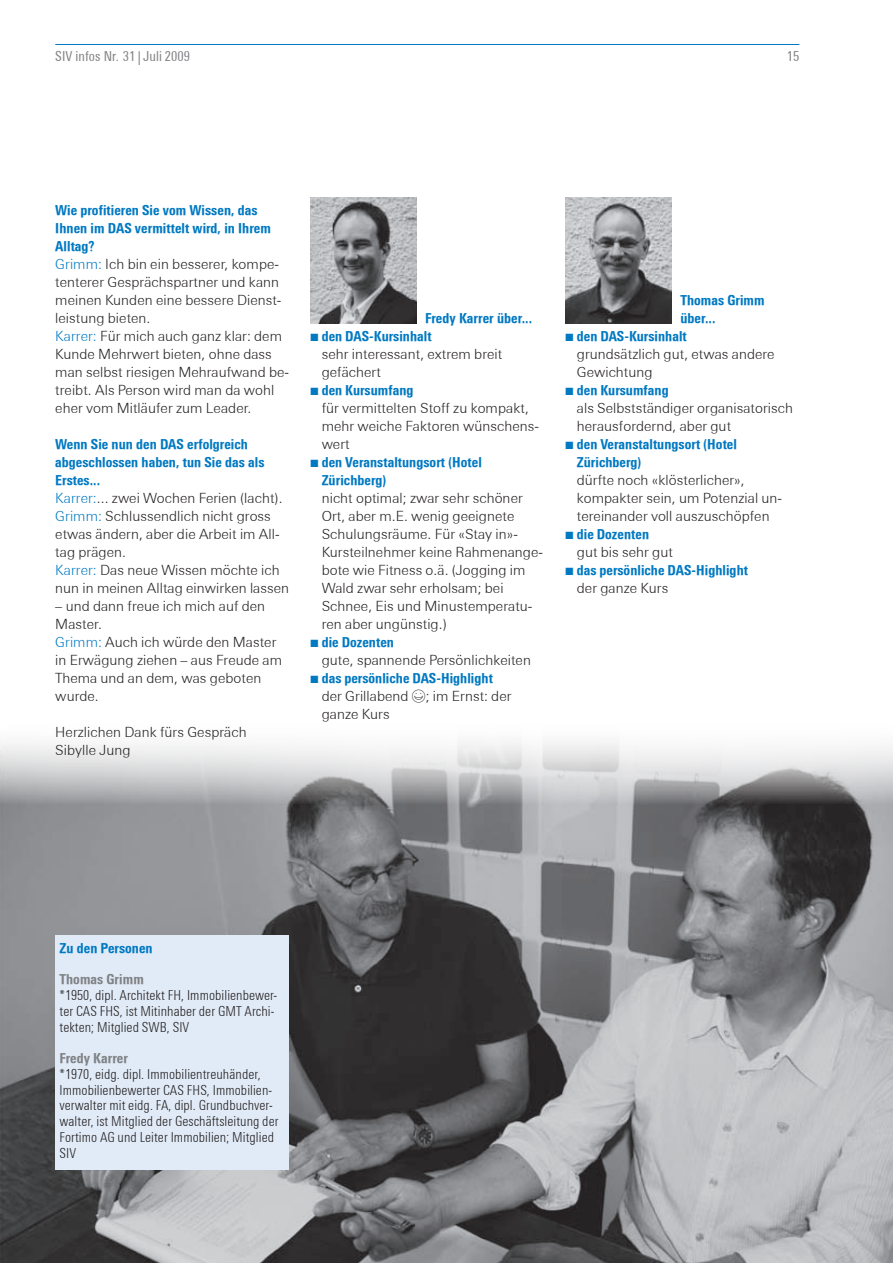
<style>
.page{position:relative;width:893px;height:1263px;background:#fff}
.page>*{position:absolute;margin:0;border:0;box-sizing:border-box;transform-origin:0 0}
.t1{font:300 13.8px/18px "Linotype Univers Basic";letter-spacing:.005em;color:#231f20}
.t2{font:800 condensed 13.8px/18px "Linotype Univers";letter-spacing:.005em;color:#0079c2}
.t3{font:300 condensed 13.8px/15.8px "Linotype Univers";letter-spacing:.005em;color:#231f20}
.t4{font:condensed 13.8px "Linotype Univers";letter-spacing:.005em;color:#808285}
.t5{font:800 condensed 13.8px "Linotype Univers";letter-spacing:.005em;color:#808285}
.s1{color:#0079c2}
.s2{font-family:"Smiley";font-weight:400}
</style>
<div class="page">
<hr style="left:55px;top:44px;width:744px;height:1px;background:#0079c2">
<img style="left:0;top:742px;width:893px;height:521px">
<div style="left:55px;top:935px;width:234px;height:234px;background:#e1ebf7"></div>
<img style="left:310px;top:197px;width:107px;height:126px">
<img style="left:566px;top:197px;width:106px;height:126px">
<p class="t4" style="left:55px;top:48px;width:136px">SIV infos Nr. 31 | Juli 2009</p>
<p class="t4" style="left:787px;top:48px;width:14px">15</p>
<p class="t2" style="left:55px;top:201px;width:217px">Wie profitieren Sie vom Wissen, das<br>Ihnen im DAS vermittelt wird, in Ihrem<br>Alltag?</p>
<p class="t1" style="left:55px;top:255px;width:235px"><span class="s1">Grimm:</span> Ich bin ein besserer, kompe&shy;tenterer Gesprächspartner und kann meinen Kunden eine bessere Dienst&shy;leistung bieten.<br><span class="s1">Karrer:</span> Für mich auch ganz klar: dem<br>Kunde Mehrwert bieten, ohne dass man selbst riesigen Mehraufwand be&shy;treibt. Als Person wird man da wohl eher vom Mitläufer zum Leader.</p>
<p class="t2" style="left:55px;top:435px;width:211px">Wenn Sie nun den DAS erfolgreich abgeschlossen haben, tun Sie das als<br>Erstes...</p>
<p class="t1" style="left:55px;top:489px;width:235px"><span class="s1">Karrer:</span>... zwei Wochen Ferien (lacht).<br><span class="s1">Grimm:</span> Schlussendlich nicht gross etwas ändern, aber die Arbeit im All&shy;tag prägen.<br><span class="s1">Karrer:</span> Das neue Wissen möchte ich nun in meinen Alltag einwirken lassen</p>
<p class="t1" style="left:55px;top:597px;width:228px">– und dann freue ich mich auf den<br>Master.<br><span class="s1">Grimm:</span> Auch ich würde den Master in Erwägung ziehen – aus Freude am<br>Thema und an dem, was geboten wurde.</p>
<p class="t1" style="left:55px;top:723px;width:193px">Herzlichen Dank fürs Gespräch<br>Sibylle Jung</p>
<p class="t2" style="left:425px;top:309px;width:108px">Fredy Karrer über...</p>
<p class="t2" style="left:310px;top:327px;width:123px">■ den DAS-Kursinhalt</p>
<p class="t1" style="left:322px;top:345px;width:182px">sehr interessant, extrem breit gefächert</p>
<p class="t2" style="left:310px;top:381px;width:105px">■ den Kursumfang</p>
<p class="t1" style="left:322px;top:399px;width:219px">für vermittelten Stoff zu kompakt, mehr weiche Faktoren wünschens&shy;wert</p>
<p class="t2" style="left:322px;top:453px;width:162px;text-indent:-11px">■ den Veranstaltungsort (Hotel<br>Zürichberg)</p>
<p class="t1" style="left:322px;top:489px;width:223px">nicht optimal; zwar sehr schöner<br>Ort, aber m.E. wenig geeignete<br>Schulungsräume. Für «Stay in»-<br>Kursteilnehmer keine Rahmenange&shy;bote wie Fitness o.ä. (Jogging im<br>Wald zwar sehr erholsam; bei<br>Schnee, Eis und Minustemperatu&shy;ren aber ungünstig.)</p>
<p class="t2" style="left:310px;top:633px;width:85px">■ die Dozenten</p>
<p class="t1" style="left:322px;top:651px;width:211px">gute, spannende Persönlichkeiten</p>
<p class="t2" style="left:310px;top:669px;width:184px">■ das persönliche DAS-Highlight</p>
<p class="t1" style="left:322px;top:687px;width:191px">der Grillabend <span class="s2">7</span>; im Ernst: der ganze Kurs</p>
<p class="t2" style="left:680px;top:291px;width:86px">Thomas Grimm über...</p>
<p class="t2" style="left:566px;top:327px;width:123px">■ den DAS-Kursinhalt</p>
<p class="t1" style="left:577px;top:345px;width:199px">grundsätzlich gut, etwas andere<br>Gewichtung</p>
<p class="t2" style="left:566px;top:381px;width:105px">■ den Kursumfang</p>
<p class="t1" style="left:577px;top:399px;width:218px">als Selbstständiger organisatorisch herausfordernd, aber gut</p>
<p class="t2" style="left:577px;top:435px;width:162px;text-indent:-11px">■ den Veranstaltungsort (Hotel<br>Zürichberg)</p>
<p class="t1" style="left:577px;top:471px;width:207px">dürfte noch «klösterlicher», kompakter sein, um Potenzial un&shy;tereinander voll auszuschöpfen</p>
<p class="t2" style="left:566px;top:525px;width:85px">■ die Dozenten</p>
<p class="t1" style="left:577px;top:543px;width:98px">gut bis sehr gut</p>
<p class="t2" style="left:566px;top:561px;width:184px">■ das persönliche DAS-Highlight</p>
<p class="t1" style="left:577px;top:579px;width:93px">der ganze Kurs</p>
<p class="t2" style="left:60px;top:939px;width:95px">Zu den Personen</p>
<p class="t5" style="left:60px;top:971px;width:86px">Thomas Grimm</p>
<p class="t3" style="left:60px;top:987px;width:219px">*1950, dipl. Architekt FH, Immobilienbewer&shy;ter CAS FHS, ist Mitinhaber der GMT Archi&shy;tekten; Mitglied SWB, SIV</p>
<p class="t5" style="left:60px;top:1050px;width:70px">Fredy Karrer</p>
<p class="t3" style="left:60px;top:1066px;width:221px">*1970, eidg. dipl. Immobilientreuhänder, Immobilienbewerter CAS FHS, Immobilien&shy;verwalter mit eidg. FA, dipl. Grundbuchver&shy;walter, ist Mitglied der Geschäftsleitung der Fortimo AG und Leiter Immobilien; Mitglied SIV</p>
</div>
